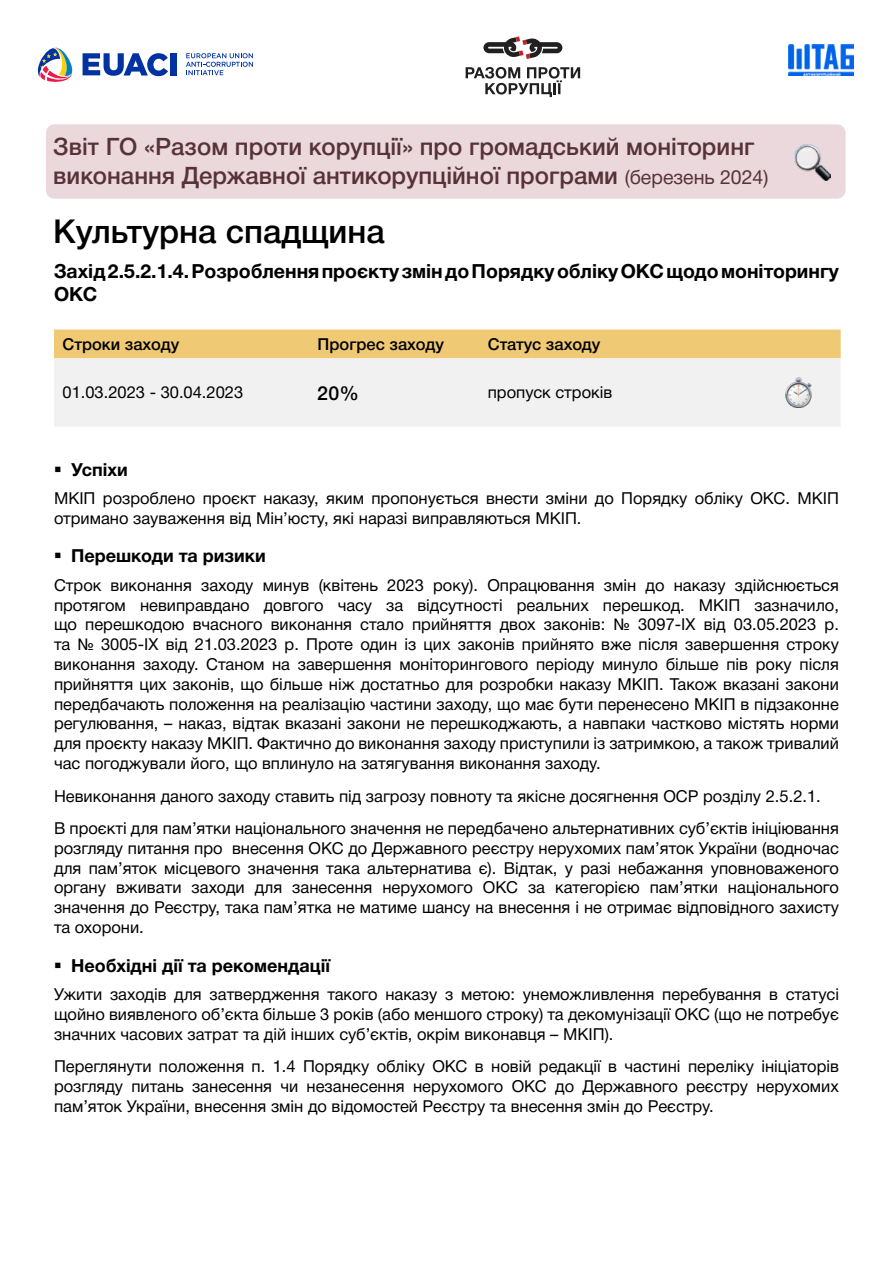
<style>
.page{position:relative;width:893px;height:1263px;background:#fff}
.page>*{position:absolute;margin:0;border:0;box-sizing:border-box;transform-origin:0 0}
.t1{font:500 33px "Helvetica Neue Cyr";color:#000}
.t2{font:500 24px/28.8px "Helvetica Neue Cyr";color:#573238}
.t3{font:700 19.5px/23.4px "Helvetica Neue Cyr";color:#000}
.t4{font:500 19.5px "Helvetica Neue Cyr";color:#000}
.t5{font:700 18px "Helvetica Neue Cyr";color:#000}
.t6{font:16.5px/19.8px "Helvetica Neue Cyr";color:#000;text-align:justify}
.t7{font:500 16.5px "Helvetica Neue Cyr";color:#000}
.s1{font-weight:400;font-size:19.5px}
</style>
<div class="page">
<div style="left:46px;top:124px;width:799px;height:75px;background:#ead8dd;border-radius:9px"></div>
<svg style="left:483px;top:36px;width:79px;height:23px"></svg>
<svg style="left:466px;top:67px;width:114px;height:30px"></svg>
<svg style="left:186px;top:53px;width:67px;height:22px"></svg>
<svg style="left:37px;top:47px;width:36px;height:35px"></svg>
<svg style="left:83px;top:53px;width:85px;height:23px"></svg>
<div style="left:170px;top:53px;width:6px;height:22px;background:#0033a1"></div>
<img style="left:789px;top:45px;width:65px;height:31px">
<img style="left:794px;top:144px;width:36px;height:36px">
<div style="left:54px;top:330px;width:787px;height:28px;background:#f0c975"></div>
<div style="left:54px;top:358px;width:787px;height:69px;background:#f1f1f2"></div>
<img style="left:784px;top:378px;width:29px;height:29px">
<h2 class="t2" style="left:53px;top:133px;width:717px">Звіт ГО «Разом проти корупції» про громадський моніторинг виконання Державної антикорупційної програми <span class="s1">(березень 2024)</span></h2>
<h1 class="t1" style="left:53px;top:213px;width:333px">Культурна спадщина</h1>
<p class="t3" style="left:54px;top:259px;width:786px">Захід 2.5.2.1.4. Розроблення проєкту змін до Порядку обліку ОКС щодо моніторингу<br>ОКС</p>
<p class="t7" style="left:63px;top:335px;width:118px">Строки заходу</p>
<p class="t7" style="left:318px;top:335px;width:128px">Прогрес заходу</p>
<p class="t7" style="left:488px;top:335px;width:114px">Статус заходу</p>
<p class="t6" style="left:63px;top:383px;width:182px">01.03.2023 - 30.04.2023</p>
<p class="t4" style="left:318px;top:382px;width:43px">20%</p>
<p class="t6" style="left:488px;top:383px;width:126px">пропуск строків</p>
<p class="t5" style="left:71px;top:459px;width:58px">Успіхи</p>
<p class="t6" style="left:54px;top:488px;width:786px">МКІП розроблено проєкт наказу, яким пропонується внести зміни до Порядку обліку ОКС. МКІП отримано зауваження від Мін’юсту, які наразі виправляються МКІП.</p>
<p class="t5" style="left:71px;top:546px;width:196px">Перешкоди та ризики</p>
<p class="t6" style="left:54px;top:575px;width:786px">Строк виконання заходу минув (квітень 2023 року). Опрацювання змін до наказу здійснюється протягом невиправдано довгого часу за відсутності реальних перешкод. МКІП зазначило, що перешкодою вчасного виконання стало прийняття двох законів: № 3097-ІХ від 03.05.2023 р. та № 3005-IX від 21.03.2023 р. Проте один із цих законів прийнято вже після завершення строку виконання заходу. Станом на завершення моніторингового періоду минуло більше пів року після прийняття цих законів, що більше ніж достатньо для розробки наказу МКІП. Також вказані закони передбачають положення на реалізацію частини заходу, що має бути перенесено МКІП в підзаконне регулювання, – наказ, відтак вказані закони не перешкоджають, а навпаки частково містять норми для проєкту наказу МКІП. Фактично до виконання заходу приступили із затримкою, а також тривалий час погоджували його, що вплинуло на затягування виконання заходу.</p>
<p class="t6" style="left:54px;top:779px;width:786px;line-height:32.5px">Невиконання даного заходу ставить під загрозу повноту та якісне досягнення ОСР розділу 2.5.2.1.<br>В проєкті для пам’ятки національного значення не передбачено альтернативних суб’єктів ініціювання</p>
<p class="t6" style="left:54px;top:838px;width:786px">розгляду питання про внесення ОКС до Державного реєстру нерухомих пам’яток України (водночас для пам’яток місцевого значення така альтернатива є). Відтак, у разі небажання уповноваженого органу вживати заходи для занесення нерухомого ОКС за категорією пам’ятки національного значення до Реєстру, така пам’ятка не матиме шансу на внесення і не отримає відповідного захисту та охорони.</p>
<p class="t5" style="left:71px;top:955px;width:261px">Необхідні дії та рекомендації</p>
<p class="t6" style="left:54px;top:984px;width:786px">Ужити заходів для затвердження такого наказу з метою: унеможливлення перебування в статусі щойно виявленого об’єкта більше 3 років (або меншого строку) та декомунізації ОКС (що не потребує значних часових затрат та дій інших суб’єктів, окрім виконавця – МКІП).</p>
<p class="t6" style="left:54px;top:1056px;width:786px">Переглянути положення п. 1.4 Порядку обліку ОКС в новій редакції в частині переліку ініціаторів розгляду питань занесення чи незанесення нерухомого ОКС до Державного реєстру нерухомих пам’яток України, внесення змін до відомостей Реєстру та внесення змін до Реєстру.</p>
</div>
